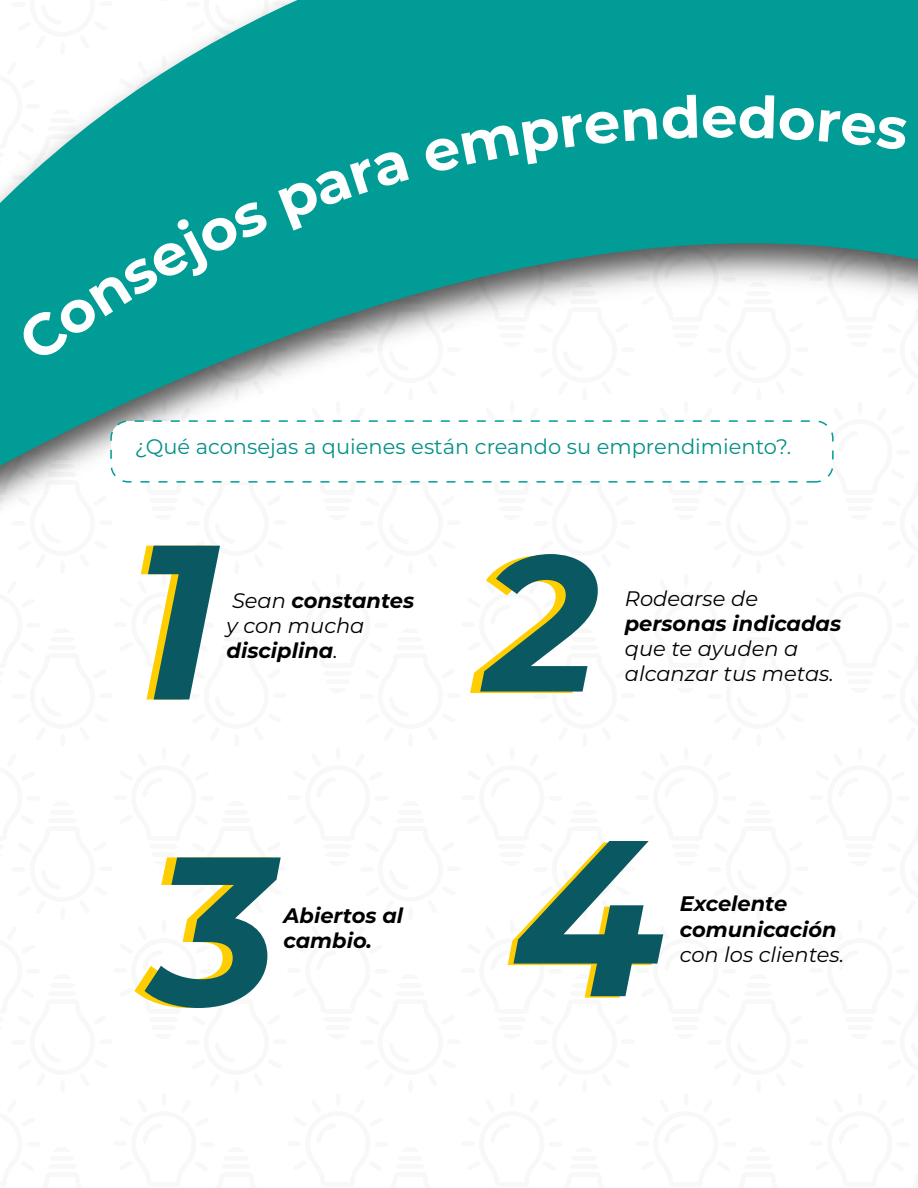
<style>
.page{position:relative;width:918px;height:1188px;background:#fff}
.page>*{position:absolute;margin:0;border:0;box-sizing:border-box;transform-origin:0 0}
.t1{font:700 57.9px "Montserrat";color:#fff}
.t2{font:italic 700 21px/25.2px "Montserrat";color:#000}
.t3{font:italic 21px/25.2px "Montserrat";color:#000}
.t4{font:21px "Montserrat";color:#059187}
.s1{font-weight:400}
</style>
<div class="page">
<svg style="left:0;top:0;width:918px;height:510px;fill:#009c95"></svg>
<div style="left:111px;top:421px;width:722px;height:61px;background:#fff;border-radius:17px"></div>
<div style="left:110px;top:420px;width:724px;height:63px;border:2px dashed #009c95;border-radius:17px"></div>
<svg style="left:141px;top:546px;width:79px;height:154px"></svg>
<svg style="left:470px;top:554px;width:128px;height:139px"></svg>
<svg style="left:134px;top:857px;width:147px;height:151px"></svg>
<svg style="left:508px;top:841px;width:155px;height:157px"></svg>
<div style="left:15px;top:200px;width:255px;height:163px;background:#009c95"></div>
<div style="left:278px;top:149px;width:131px;height:81px;background:#009c95"></div>
<div style="left:422px;top:95px;width:275px;height:79px;background:#009c95"></div>
<div style="left:739px;top:95px;width:169px;height:56px;background:#009c95"></div>
<h1 class="t1" style="left:701px;top:75px;width:38px">e</h1>
<p class="t4" style="left:135px;top:432px;width:658px">¿Qué aconsejas a quienes están creando su emprendimiento?.</p>
<p class="t2" style="left:227px;top:586px;width:189px"><span class="s1">Sean</span> constantes <span class="s1">y con mucha </span>disciplina<span class="s1">.</span></p>
<p class="t2" style="left:283px;top:902px;width:121px">Abiertos al cambio.</p>
<p class="t3" style="left:625px;top:585px;width:135px">Rodearse de</p>
<p class="t2" style="left:625px;top:610px;width:218px">personas indicadas</p>
<p class="t3" style="left:625px;top:635px;width:211px">que te ayuden a alcanzar tus metas.</p>
<p class="t2" style="left:680px;top:890px;width:158px">Excelente comunicación</p>
<p class="t3" style="left:680px;top:941px;width:166px">con los clientes.</p>
</div>
